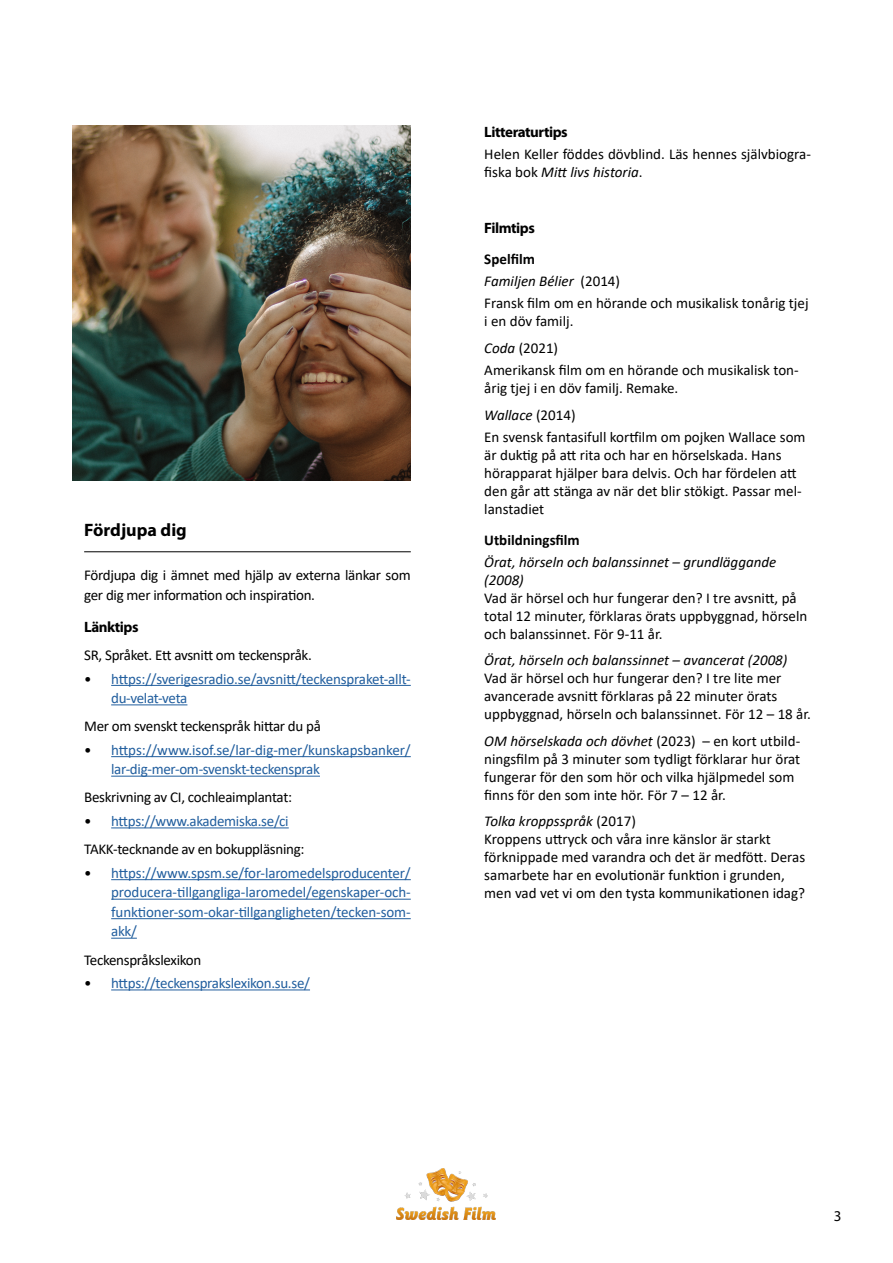
<style>
.page{position:relative;width:893px;height:1263px;background:#fff}
.page>*{position:absolute;margin:0;border:0;box-sizing:border-box;transform-origin:0 0}
.Rubrik_2{font:700 18px "Myriad Pro";color:#000}
.t1{font:15px/18px "Calibri";color:#000}
.t2{font:15px/19.5px "Calibri";letter-spacing:-.015em;color:#215e9e}
.t3{font:15px/19.5px "Calibri";letter-spacing:-.02em;color:#000}
.t4{font:italic 15px/18px "Calibri";color:#000}
.Rubrik_3{font:700 15px "Myriad Pro";letter-spacing:-.03em;color:#000}
.t5{font:700 15px "Calibri";color:#000}
.t6{font:15px "Myriad Pro";color:#000}
.s1{color:#000}
.s2{font-style:italic}
.s3{font-style:normal}
</style>
<div class="page">
<img style="left:396px;top:1169px;width:99px;height:51px">
<hr style="left:111px;top:685px;width:300px;height:1px;background:#215e9e">
<hr style="left:111px;top:704px;width:76px;height:1px;background:#215e9e">
<hr style="left:111px;top:756px;width:300px;height:1px;background:#215e9e">
<hr style="left:111px;top:776px;width:209px;height:1px;background:#215e9e">
<hr style="left:111px;top:827px;width:178px;height:1px;background:#215e9e">
<hr style="left:111px;top:879px;width:300px;height:1px;background:#215e9e">
<hr style="left:111px;top:899px;width:300px;height:1px;background:#215e9e">
<hr style="left:111px;top:918px;width:300px;height:1px;background:#215e9e">
<svg style="left:111px;top:938px;width:26px;height:1px"></svg>
<hr style="left:111px;top:989px;width:199px;height:1px;background:#215e9e">
<hr style="left:84px;top:551px;width:327px;height:1px;background:#000">
<img style="left:72px;top:125px;width:339px;height:355px">
<h2 class="Rubrik_2" style="left:84px;top:518px;width:104px">Fördjupa dig</h2>
<p class="t3" style="left:84px;top:565px;width:328px">Fördjupa dig i ämnet med hjälp av externa länkar som ger dig mer information och inspiration.</p>
<h3 class="Rubrik_3" style="left:84px;top:617px;width:56px">Länktips</h3>
<p class="t3" style="left:84px;top:645px;width:229px">SR, Språket. Ett avsnitt om teckenspråk.</p>
<p class="t2" style="left:111px;top:668px;width:301px;text-indent:-27px"><span class="s1">•</span> https://sverigesradio.se/avsnitt/teckenspraket-allt&shy;du-velat-veta</p>
<p class="t3" style="left:84px;top:716px;width:238px">Mer om svenskt teckenspråk hittar du på</p>
<p class="t2" style="left:111px;top:740px;width:301px;text-indent:-27px"><span class="s1">•</span> https://www.isof.se/lar-dig-mer/kunskapsbanker/ lar-dig-mer-om-svenskt-teckensprak</p>
<p class="t3" style="left:84px;top:787px;width:209px">Beskrivning av CI, cochleaimplantat:</p>
<p class="t2" style="left:84px;top:811px;width:206px"><span class="s1">•</span> https://www.akademiska.se/ci</p>
<p class="t3" style="left:84px;top:839px;width:222px">TAKK-tecknande av en bokuppläsning:</p>
<p class="t2" style="left:111px;top:863px;width:301px;text-align:justify;text-indent:-27px"><span class="s1">•</span> https://www.spsm.se/for-laromedelsproducenter/ producera-tillgangliga-laromedel/egenskaper-och&shy;funktioner-som-okar-tillgangligheten/tecken-som&shy;akk/</p>
<p class="t3" style="left:84px;top:949px;width:119px">Teckenspråkslexikon</p>
<p class="t2" style="left:84px;top:973px;width:227px"><span class="s1">•</span> https://teckensprakslexikon.su.se/</p>
<h3 class="Rubrik_3" style="left:484px;top:122px;width:85px">Litteraturtips</h3>
<p class="t1" style="left:484px;top:145px;width:328px">Helen Keller föddes dövblind. Läs hennes självbiogra&shy;fiska bok <span class="s2">Mitt livs historia</span>.</p>
<h3 class="Rubrik_3" style="left:484px;top:218px;width:52px">Filmtips</h3>
<p class="t5" style="left:484px;top:248px;width:52px">Spelfilm</p>
<p class="t4" style="left:484px;top:271px;width:137px">Familjen Bélier <span class="s3">(2014)</span></p>
<p class="t1" style="left:484px;top:294px;width:326px">Fransk film om en hörande och musikalisk tonårig tjej i en döv familj.</p>
<p class="t1" style="left:484px;top:338px;width:75px"><span class="s2">Coda</span> (2021)</p>
<p class="t1" style="left:484px;top:361px;width:316px">Amerikansk film om en hörande och musikalisk ton&shy;årig tjej i en döv familj. Remake.</p>
<p class="t4" style="left:484px;top:405px;width:93px">Wallace <span class="s3">(2014)</span></p>
<p class="t1" style="left:484px;top:427px;width:323px">En svensk fantasifull kortfilm om pojken Wallace som är duktig på att rita och har en hörselskada. Hans hörapparat hjälper bara delvis. Och har fördelen att den går att stänga av när det blir stökigt. Passar mel&shy;lanstadiet</p>
<p class="t5" style="left:484px;top:529px;width:97px">Utbildningsfilm</p>
<p class="t4" style="left:484px;top:552px;width:294px">Örat, hörseln och balanssinnet – grundläggande (2008)</p>
<p class="t1" style="left:484px;top:588px;width:325px">Vad är hörsel och hur fungerar den? I tre avsnitt, på total 12 minuter, förklaras örats uppbyggnad, hörseln och balanssinnet. För 9-11 år.</p>
<p class="t4" style="left:484px;top:651px;width:305px">Örat, hörseln och balanssinnet – avancerat (2008)</p>
<p class="t1" style="left:484px;top:669px;width:328px">Vad är hörsel och hur fungerar den? I tre lite mer avancerade avsnitt förklaras på 22 minuter örats uppbyggnad, hörseln och balanssinnet. För 12 – 18 år.</p>
<p class="t1" style="left:484px;top:731px;width:317px"><span class="s2">OM hörselskada och dövhet</span> (2023) – en kort utbild&shy;ningsfilm på 3 minuter som tydligt förklarar hur örat fungerar för den som hör och vilka hjälpmedel som finns för den som inte hör. För 7 – 12 år.</p>
<p class="t4" style="left:484px;top:812px;width:153px">Tolka kroppsspråk <span class="s3">(2017)</span></p>
<p class="t1" style="left:484px;top:830px;width:322px">Kroppens uttryck och våra inre känslor är starkt förknippade med varandra och det är medfött. Deras samarbete har en evolutionär funktion i grunden, men vad vet vi om den tysta kommunikationen idag?</p>
<p class="t6" style="left:834px;top:1207px;width:9px">3</p>
</div>
